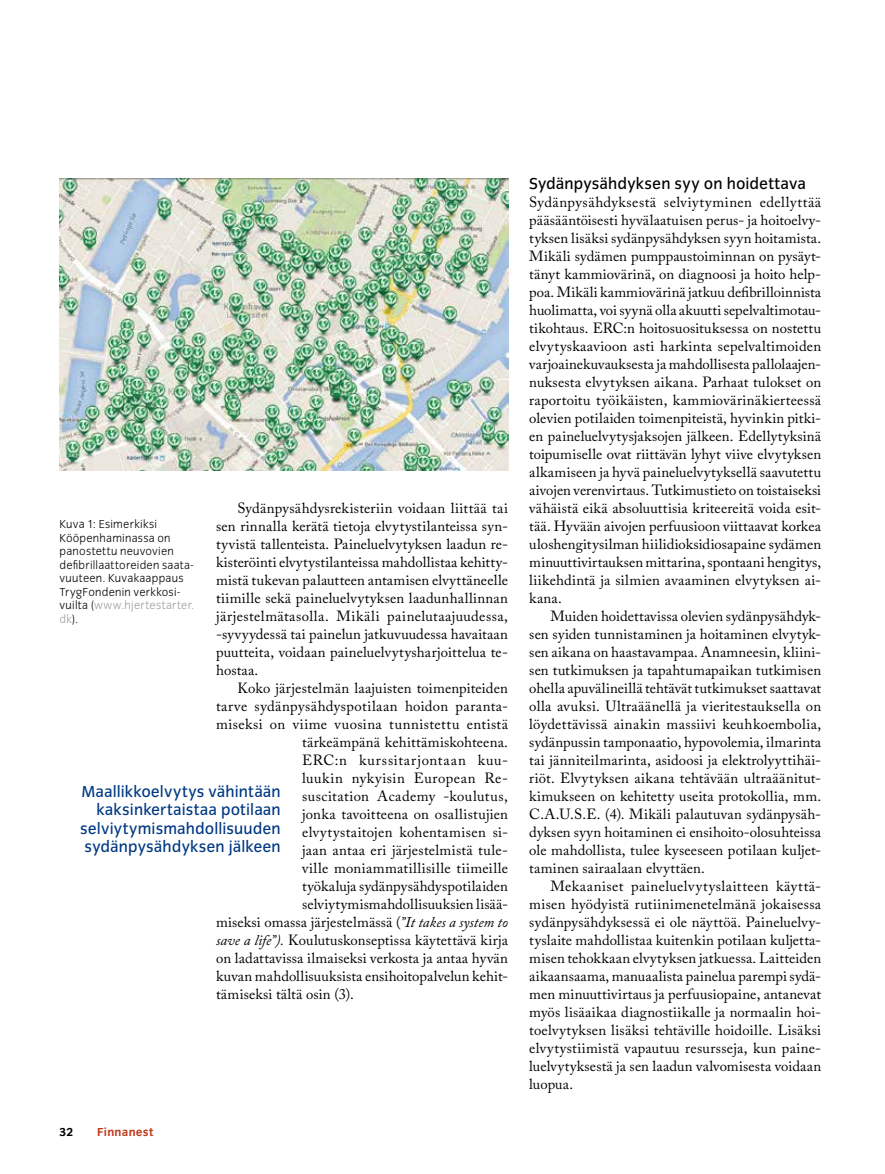
<style>
.page{position:relative;width:885px;height:1174px;background:#fff}
.page>*{position:absolute;margin:0;border:0;box-sizing:border-box;transform-origin:0 0}
.t1{font:16.5px/18px "Congress Sans";letter-spacing:.005em;color:#003882;text-align:right}
.t2{font:16.5px "Congress Sans";letter-spacing:.005em;color:#000}
.t3{font:14.7px/18px "Adobe Caslon Pro";letter-spacing:.015em;color:#000;text-align:justify}
.t4{font:14.7px "Adobe Caslon Pro";letter-spacing:.055em;color:#000}
.t5{font:14.7px "Adobe Caslon Pro";letter-spacing:.04em;color:#000}
.t6{font:300 12px/13.5px "Congress Sans";letter-spacing:.02em;color:#000}
.t7{font:700 12px "Congress Sans";letter-spacing:.02em;color:#be381c}
.t8{font:700 12px "Congress Sans";color:#000}
.s1{font-style:italic}
.s2{color:#9c9e9f}
</style>
<div class="page">
<img style="left:60px;top:179px;width:448px;height:291px">
<p class="t3" style="left:216px;top:499px;width:293px;text-indent:21px">Sydänpysähdysrekisteriin voidaan liittää tai sen rinnalla kerätä tietoja elvytystilanteissa syn&shy;tyvistä tallenteista. Paineluelvytyksen laadun re&shy;kisteröinti elvytystilanteissa mahdollistaa kehitty&shy;mistä tukevan palautteen antamisen elvyttäneelle tiimille sekä paineluelvytyksen laadunhallinnan järjestelmätasolla. Mikäli painelutaajuudessa, -syvyydessä tai painelun jatkuvuudessa havaitaan puutteita, voidaan paineluelvytysharjoittelua te&shy;hostaa.</p>
<p class="t3" style="left:237px;top:679px;width:272px">Koko järjestelmän laajuisten toimenpiteiden</p>
<p class="t3" style="left:216px;top:697px;width:293px">tarve sydänpysähdyspotilaan hoidon paranta-</p>
<p class="t3" style="left:216px;top:715px;width:293px">miseksi on viime vuosina tunnistettu entistä</p>
<p class="t3" style="left:302px;top:733px;width:207px">tärkeämpänä kehittämiskohteena.</p>
<p class="t4" style="left:302px;top:751px;width:207px">ERC:n kurssitarjontaan kuu-</p>
<p class="t5" style="left:302px;top:769px;width:207px">luukin nykyisin European Re-</p>
<p class="t3" style="left:302px;top:787px;width:207px">suscitation Academy -koulutus,</p>
<p class="t3" style="left:302px;top:805px;width:207px">jonka tavoitteena on osallistujien</p>
<p class="t3" style="left:302px;top:823px;width:207px">elvytystaitojen kohentamisen si-</p>
<p class="t3" style="left:302px;top:841px;width:207px">jaan antaa eri järjestelmistä tule-</p>
<p class="t3" style="left:302px;top:859px;width:207px">ville moniammatillisille tiimeille</p>
<p class="t3" style="left:302px;top:877px;width:207px">työkaluja sydänpysähdyspotilaiden</p>
<p class="t3" style="left:302px;top:895px;width:207px">selviytymismahdollisuuksien lisää-</p>
<p class="t3" style="left:216px;top:913px;width:293px">miseksi omassa järjestelmässä (<span class="s1">”It takes a system to</span></p>
<p class="t3" style="left:216px;top:931px;width:293px"><span class="s1">save a life”).</span> Koulutuskonseptissa käytettävä kirja</p>
<p class="t3" style="left:216px;top:949px;width:293px">on ladattavissa ilmaiseksi verkosta ja antaa hyvän</p>
<p class="t3" style="left:216px;top:967px;width:293px">kuvan mahdollisuuksista ensihoitopalvelun kehit-</p>
<p class="t3" style="left:216px;top:985px;width:139px">tämiseksi tältä osin (3).</p>
<p class="t6" style="left:60px;top:517px;width:136px">Kuva 1: Esimerkiksi<br>Kööpenhaminassa on panostettu neuvovien defibrillaattoreiden saata&shy;vuuteen. Kuvakaappaus<br>TrygFondenin verkkosi&shy;vuilta (<span class="s2">www.hjertestarter. dk</span>).</p>
<p class="t1" style="left:80px;top:783px;width:202px">Maallikkoelvytys vähintään kaksinkertaistaa potilaan selviytymismahdollisuuden sydänpysähdyksen jälkeen</p>
<p class="t8" style="left:60px;top:1125px;width:15px">32</p>
<p class="t7" style="left:97px;top:1125px;width:58px">Finnanest</p>
<p class="t2" style="left:529px;top:174px;width:278px">Sydänpysähdyksen syy on hoidettava</p>
<p class="t3" style="left:529px;top:193px;width:293px">Sydänpysähdyksestä selviytyminen edellyttää pääsääntöisesti hyvälaatuisen perus- ja hoitoelvy&shy;tyksen lisäksi sydänpysähdyksen syyn hoitamista.<br>Mikäli sydämen pumppaustoiminnan on pysäyt&shy;tänyt kammiovärinä, on diagnoosi ja hoito help&shy;poa. Mikäli kammiovärinä jatkuu defibrilloinnista huolimatta, voi syynä olla akuutti sepelvaltimotau&shy;tikohtaus. ERC:n hoitosuosituksessa on nostettu elvytyskaavioon asti harkinta sepelvaltimoiden varjoainekuvauksesta ja mahdollisesta pallolaajen&shy;nuksesta elvytyksen aikana. Parhaat tulokset on raportoitu työikäisten, kammiovärinäkierteessä olevien potilaiden toimenpiteistä, hyvinkin pitki&shy;en paineluelvytysjaksojen jälkeen. Edellytyksinä toipumiselle ovat riittävän lyhyt viive elvytyksen alkamiseen ja hyvä paineluelvytyksellä saavutettu aivojen verenvirtaus. Tutkimustieto on toistaiseksi vähäistä eikä absoluuttisia kriteereitä voida esit&shy;tää. Hyvään aivojen perfuusioon viittaavat korkea uloshengitysilman hiilidioksidiosapaine sydämen minuuttivirtauksen mittarina, spontaani hengitys, liikehdintä ja silmien avaaminen elvytyksen ai&shy;kana.</p>
<p class="t3" style="left:529px;top:607px;width:293px;text-indent:21px">Muiden hoidettavissa olevien sydänpysähdyk&shy;sen syiden tunnistaminen ja hoitaminen elvytyk&shy;sen aikana on haastavampaa. Anamneesin, kliini&shy;sen tutkimuksen ja tapahtumapaikan tutkimisen ohella apuvälineillä tehtävät tutkimukset saattavat olla avuksi. Ultraäänellä ja vieritestauksella on löydettävissä ainakin massiivi keuhkoembolia, sydänpussin tamponaatio, hypovolemia, ilmarinta tai jänniteilmarinta, asidoosi ja elektrolyyttihäi&shy;riöt. Elvytyksen aikana tehtävään ultraäänitut&shy;kimukseen on kehitetty useita protokollia, mm.<br>C.A.U.S.E. (4). Mikäli palautuvan sydänpysäh&shy;dyksen syyn hoitaminen ei ensihoito-olosuhteissa ole mahdollista, tulee kyseeseen potilaan kuljet&shy;taminen sairaalaan elvyttäen.</p>
<p class="t3" style="left:529px;top:877px;width:293px;text-indent:21px">Mekaaniset paineluelvytyslaitteen käyttä&shy;misen hyödyistä rutiinimenetelmänä jokaisessa sydänpysähdyksessä ei ole näyttöä. Paineluelvy&shy;tyslaite mahdollistaa kuitenkin potilaan kuljetta&shy;misen tehokkaan elvytyksen jatkuessa. Laitteiden aikaansaama, manuaalista painelua parempi sydä&shy;men minuuttivirtaus ja perfuusiopaine, antanevat myös lisäaikaa diagnostiikalle ja normaalin hoi&shy;toelvytyksen lisäksi tehtäville hoidoille. Lisäksi elvytystiimistä vapautuu resursseja, kun paine&shy;luelvytyksestä ja sen laadun valvomisesta voidaan luopua.</p>
</div>
